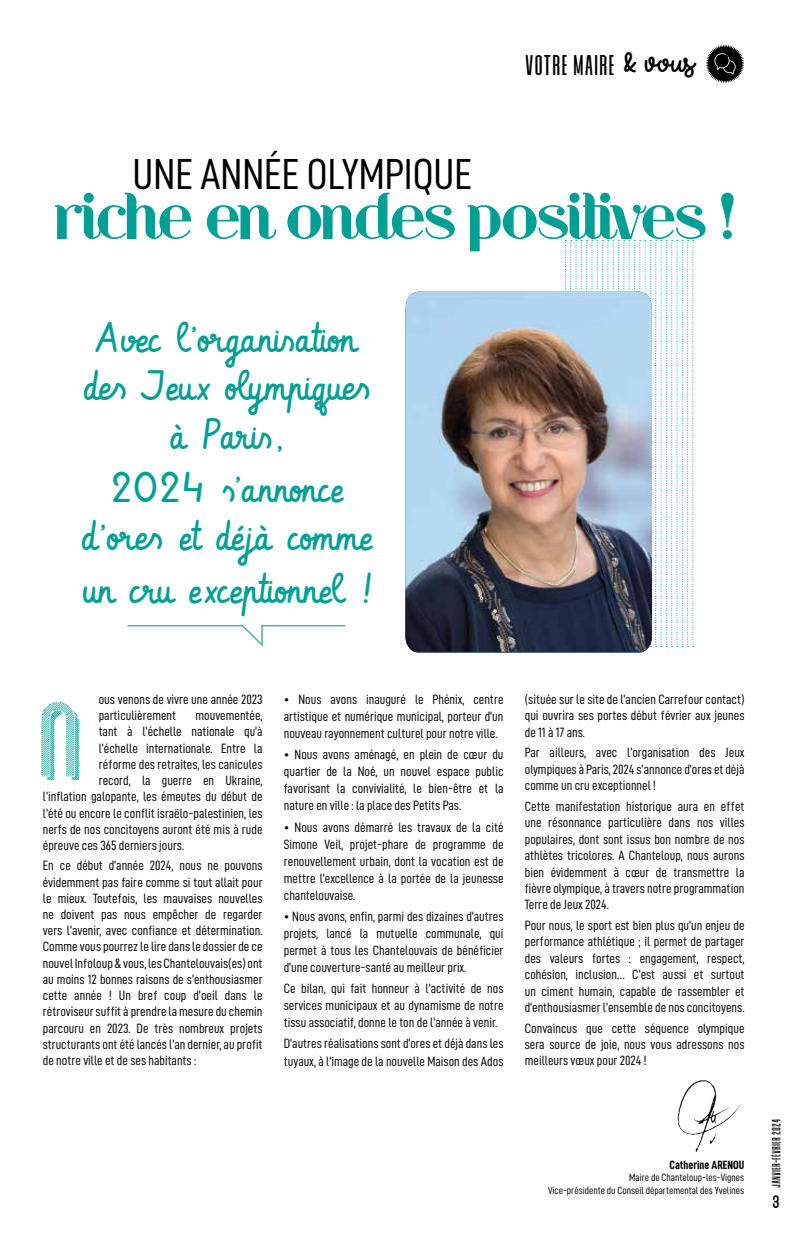
<style>
.page{position:relative;width:808px;height:1234px;background:#fff}
.page>*{position:absolute;margin:0;border:0;box-sizing:border-box;transform-origin:0 0}
.t1{font:61.5px "Riot Squad";color:#009f95}
.t2{font:45px "Bingke Coklat DEMO";color:#009f95}
.t3{font:43.5px "D DIN Condensed";color:#000}
.t4{font:40.5px/48.6px "Vibur";color:#009f95;text-align:center}
.t5{font:28.5px "Alvaro Condensed";color:#000}
.t6{font:13.5px/16.4px "D DIN Condensed";color:#000;text-align:justify}
.t7{font:12px "Alvaro Condensed";color:#000}
.t8{font:12px "D DIN Condensed Bold";color:#000}
.t9{font:10.5px/12.6px "D DIN Condensed";color:#000;text-align:right}
.t10{font:7.5px "Bingke Berendam DEMO";color:#000}
.s1{font-family:"Try Happiness Demo";font-size:24px}
</style>
<div class="page">
<svg style="left:565px;top:240px;width:129px;height:406px"></svg>
<svg style="left:706px;top:45px;width:38px;height:38px"></svg>
<svg style="left:127px;top:625px;width:219px;height:22px"></svg>
<img style="left:678px;top:1080px;width:62px;height:71px">
<img style="left:405px;top:291px;width:247px;height:360px">
<h3 class="t5" style="left:524px;top:56px;width:171px">VOTRE MAIRE <span class="s1">&amp; vous</span></h3>
<h3 class="t3" style="left:133px;top:150px;width:341px">UNE ANNÉE OLYMPIQUE</h3>
<h1 class="t1" style="left:55px;top:182px;width:681px">riche en ondes positives !</h1>
<h3 class="t4" style="left:83px;top:315px;width:289px">Avec l’organisation des Jeux olympiques à Paris,</h3>
<h3 class="t4" style="left:81px;top:465px;width:292px">2024 s’annonce d’ores et déjà comme</h3>
<h3 class="t4" style="left:83px;top:567px;width:289px">un cru exceptionnel !</h3>
<p class="t6" style="left:99px;top:691px;width:165px">ous venons de vivre une année 2023 particulièrement</p>
<h2 class="t2" style="left:39px;top:737px;width:44px">N</h2>
<p class="t6" style="left:195px;top:707px;width:69px">mouvementée,</p>
<p class="t6" style="left:99px;top:723px;width:165px">tant à l’échelle nationale qu’à</p>
<p class="t6" style="left:99px;top:739px;width:165px">l’échelle internationale. Entre la</p>
<p class="t6" style="left:99px;top:755px;width:165px">réforme des retraites, les canicules</p>
<p class="t6" style="left:99px;top:771px;width:165px">record, la guerre en Ukraine,</p>
<p class="t6" style="left:43px;top:788px;width:221px">l’inflation galopante, les émeutes du début de</p>
<p class="t6" style="left:43px;top:804px;width:221px">l’été ou encore le conflit israëlo-palestinien, les</p>
<p class="t6" style="left:43px;top:820px;width:221px">nerfs de nos concitoyens auront été mis à rude</p>
<p class="t6" style="left:43px;top:836px;width:143px">épreuve ces 365 derniers jours.</p>
<p class="t6" style="left:43px;top:857px;width:221px">En ce début d’année 2024, nous ne pouvons évidemment pas faire comme si tout allait pour le mieux. Toutefois, les mauvaises nouvelles ne doivent pas nous empêcher de regarder vers l’avenir, avec confiance et détermination.<br>Comme vous pourrez le lire dans le dossier de ce nouvel Infoloup &amp; vous, les Chantelouvais(es) ont au moins 12 bonnes raisons de s’enthousiasmer cette année ! Un bref coup d’oeil dans le rétroviseur suffit à prendre la mesure du chemin parcouru en 2023. De très nombreux projets structurants ont été lancés l’an dernier, au profit de notre ville et de ses habitants :</p>
<p class="t6" style="left:284px;top:690px;width:221px;line-height:17px">• Nous avons inauguré le Phénix, centre artistique et numérique municipal, porteur d’un nouveau rayonnement culturel pour notre ville.</p>
<p class="t6" style="left:284px;top:745px;width:221px;line-height:17px">• Nous avons aménagé, en plein de cœur du quartier de la Noé, un nouvel espace public favorisant la convivialité, le bien-être et la nature en ville : la place des Petits Pas.</p>
<p class="t6" style="left:284px;top:818px;width:221px;line-height:17px">• Nous avons démarré les travaux de la cité Simone Veil, projet-phare de programme de renouvellement urbain, dont la vocation est de mettre l’excellence à la portée de la jeunesse chantelouvaise.</p>
<p class="t6" style="left:284px;top:907px;width:221px;line-height:17px">• Nous avons, enfin, parmi des dizaines d’autres projets, lancé la mutuelle communale, qui permet à tous les Chantelouvais de bénéficier d’une couverture-santé au meilleur prix.</p>
<p class="t6" style="left:284px;top:979px;width:221px;line-height:17px">Ce bilan, qui fait honneur à l’activité de nos services municipaux et au dynamisme de notre tissu associatif, donne le ton de l’année à venir.</p>
<p class="t6" style="left:284px;top:1034px;width:221px;line-height:17px">D’autres réalisations sont d’ores et déjà dans les tuyaux, à l’image de la nouvelle Maison des Ados</p>
<p class="t6" style="left:525px;top:690px;width:221px">(située sur le site de l’ancien Carrefour contact) qui ouvrira ses portes début février aux jeunes de 11 à 17 ans.</p>
<p class="t6" style="left:525px;top:744px;width:221px">Par ailleurs, avec l’organisation des Jeux olympiques à Paris, 2024 s’annonce d’ores et déjà comme un cru exceptionnel !</p>
<p class="t6" style="left:525px;top:797px;width:221px">Cette manifestation historique aura en effet une résonnance particulière dans nos villes populaires, dont sont issus bon nombre de nos athlètes tricolores. A Chanteloup, nous aurons bien évidemment à cœur de transmettre la fièvre olympique, à travers notre programmation Terre de Jeux 2024.</p>
<p class="t6" style="left:525px;top:916px;width:221px">Pour nous, le sport est bien plus qu’un enjeu de performance athlétique ; il permet de partager des valeurs fortes : engagement, respect, cohésion, inclusion… C’est aussi et surtout un ciment humain, capable de rassembler et d’enthousiasmer l’ensemble de nos concitoyens.</p>
<p class="t6" style="left:525px;top:1019px;width:221px">Convaincus que cette séquence olympique sera source de joie, nous vous adressons nos meilleurs vœux pour 2024 !</p>
<p class="t8" style="left:670px;top:1157px;width:76px">Catherine ARENOU</p>
<p class="t9" style="left:548px;top:1170px;width:198px">Maire de Chanteloup-les-Vignes<br>Vice-présidente du Conseil départemental des Yvelines</p>
<p class="t7" style="left:773px;top:1187px;width:70px;rotate:-90deg">JANVIER-FÉVRIER 2024</p>
<p class="t10" style="left:772px;top:1200px;width:9px">3</p>
</div>
